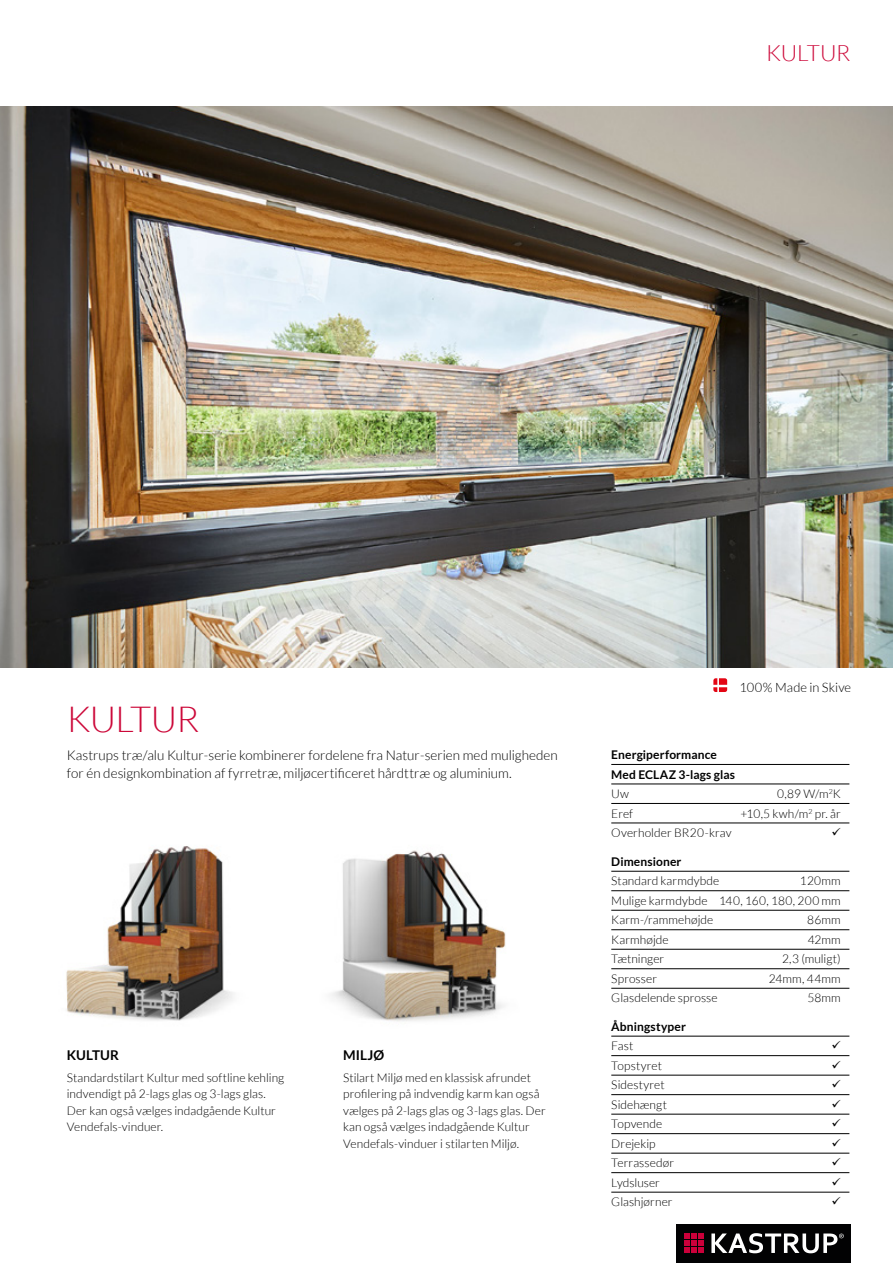
<style>
.page{position:relative;width:893px;height:1263px;background:#fff}
.page>*{position:absolute;margin:0;border:0;box-sizing:border-box;transform-origin:0 0}
.t1{font:300 36px "Lato";letter-spacing:-.02em;color:#cc0839}
.t2{font:300 22.5px "Lato";letter-spacing:-.01em;color:#cc0839}
.t3{font:300 13.5px/18px "Lato";color:#000}
.t4{font:700 13.5px "Lato";letter-spacing:.005em;color:#000}
.t5{font:300 12.9px "Lato";color:#000}
.t6{font:300 12px/16.5px "Lato";letter-spacing:.005em;color:#000}
.t7{font:700 12px/19.5px "Lato";letter-spacing:.01em;color:#000}
</style>
<div class="page">
<div style="left:676px;top:1225px;width:174px;height:38px;background:#020203"></div>
<svg style="left:711px;top:1233px;width:133px;height:20px"></svg>
<svg style="left:684px;top:1233px;width:20px;height:20px"></svg>
<img style="left:66px;top:846px;width:167px;height:175px">
<img style="left:331px;top:850px;width:175px;height:172px">
<img style="left:0;top:106px;width:893px;height:562px">
<hr style="left:611px;top:871px;width:238px;height:1px;background:#000">
<hr style="left:611px;top:890px;width:238px;height:1px;background:#000">
<hr style="left:611px;top:910px;width:238px;height:1px;background:#000">
<hr style="left:611px;top:929px;width:238px;height:1px;background:#000">
<hr style="left:611px;top:949px;width:238px;height:1px;background:#000">
<hr style="left:611px;top:968px;width:238px;height:1px;background:#000">
<hr style="left:611px;top:988px;width:238px;height:1px;background:#000">
<hr style="left:611px;top:764px;width:238px;height:1px;background:#000">
<hr style="left:611px;top:784px;width:238px;height:1px;background:#000">
<hr style="left:611px;top:803px;width:238px;height:1px;background:#000">
<hr style="left:611px;top:823px;width:238px;height:1px;background:#000">
<hr style="left:611px;top:1036px;width:238px;height:1px;background:#000">
<hr style="left:611px;top:1055px;width:238px;height:1px;background:#000">
<hr style="left:611px;top:1075px;width:238px;height:1px;background:#000">
<hr style="left:611px;top:1094px;width:238px;height:1px;background:#000">
<hr style="left:611px;top:1114px;width:238px;height:1px;background:#000">
<hr style="left:611px;top:1133px;width:238px;height:1px;background:#000">
<hr style="left:611px;top:1153px;width:238px;height:1px;background:#000">
<hr style="left:611px;top:1172px;width:238px;height:1px;background:#000">
<hr style="left:611px;top:1192px;width:238px;height:1px;background:#000">
<svg style="left:713px;top:678px;width:14px;height:14px"></svg>
<h2 class="t2" style="left:766px;top:40px;width:86px">KULTUR</h2>
<h1 class="t1" style="left:67px;top:700px;width:134px">KULTUR</h1>
<p class="t3" style="left:67px;top:746px;width:492px">Kastrups træ/alu Kultur-serie kombinerer fordelene fra Natur-serien med muligheden for én designkombination af fyrretræ, miljøcertificeret hårdttræ og aluminium.</p>
<p class="t4" style="left:67px;top:1048px;width:54px">KULTUR</p>
<p class="t4" style="left:343px;top:1048px;width:43px">MILJØ</p>
<p class="t6" style="left:67px;top:1069px;width:219px">Standardstilart Kultur med softline kehling indvendigt på 2-lags glas og 3-lags glas.<br>Der kan også vælges indadgående Kultur Vendefals-vinduer.</p>
<p class="t6" style="left:343px;top:1069px;width:204px">Stilart Miljø med en klassisk afrundet profilering på indvendig karm kan også vælges på 2-lags glas og 3-lags glas. Der kan også vælges indadgående Kultur Vendefals-vinduer i stilarten Miljø.</p>
<p class="t5" style="left:739px;top:680px;width:113px">100% Made in Skive</p>
<p class="t7" style="left:611px;top:745px;width:125px">Energiperformance<br>Med ECLAZ 3-lags glas</p>
<p class="t6" style="left:611px;top:786px;width:19px">Uw</p>
<p class="t6" style="left:777px;top:786px;width:65px">0,89 W/m<sup>2</sup>K</p>
<p class="t6" style="left:611px;top:805px;width:23px">Eref</p>
<p class="t6" style="left:740px;top:805px;width:102px">+10,5 kwh/m<sup>2</sup> pr. år</p>
<p class="t6" style="left:611px;top:825px;width:122px">Overholder BR20-krav</p>
<p class="t7" style="left:611px;top:852px;width:72px">Dimensioner</p>
<p class="t6" style="left:611px;top:873px;width:110px">Standard karmdybde</p>
<p class="t6" style="left:611px;top:871px;width:231px;line-height:19.5px;text-align:justify;text-indent:189px">120mm Mulige karmdybde 140, 160, 180, 200 mm Karm-/rammehøjde</p>
<p class="t6" style="left:807px;top:912px;width:35px">86mm</p>
<p class="t6" style="left:611px;top:931px;width:59px">Karmhøjde</p>
<p class="t6" style="left:808px;top:931px;width:34px">42mm</p>
<p class="t6" style="left:611px;top:951px;width:55px">Tætninger</p>
<p class="t6" style="left:782px;top:951px;width:60px">2,3 (muligt)</p>
<p class="t6" style="left:611px;top:970px;width:47px">Sprosser</p>
<p class="t6" style="left:769px;top:970px;width:73px">24mm, 44mm</p>
<p class="t6" style="left:611px;top:990px;width:108px">Glasdelende sprosse</p>
<p class="t6" style="left:807px;top:990px;width:35px">58mm</p>
<p class="t7" style="left:611px;top:1016px;width:76px">Åbningstyper</p>
<p class="t6" style="left:611px;top:1038px;width:24px">Fast</p>
<p class="t6" style="left:611px;top:1057px;width:52px">Topstyret</p>
<p class="t6" style="left:611px;top:1077px;width:55px">Sidestyret</p>
<p class="t6" style="left:611px;top:1096px;width:57px">Sidehængt</p>
<p class="t6" style="left:611px;top:1116px;width:52px">Topvende</p>
<p class="t6" style="left:611px;top:1135px;width:46px">Drejekip</p>
<p class="t6" style="left:611px;top:1155px;width:64px">Terrassedør</p>
<p class="t6" style="left:611px;top:1174px;width:50px">Lydsluser</p>
<p class="t6" style="left:611px;top:1194px;width:63px">Glashjørner</p>
</div>
